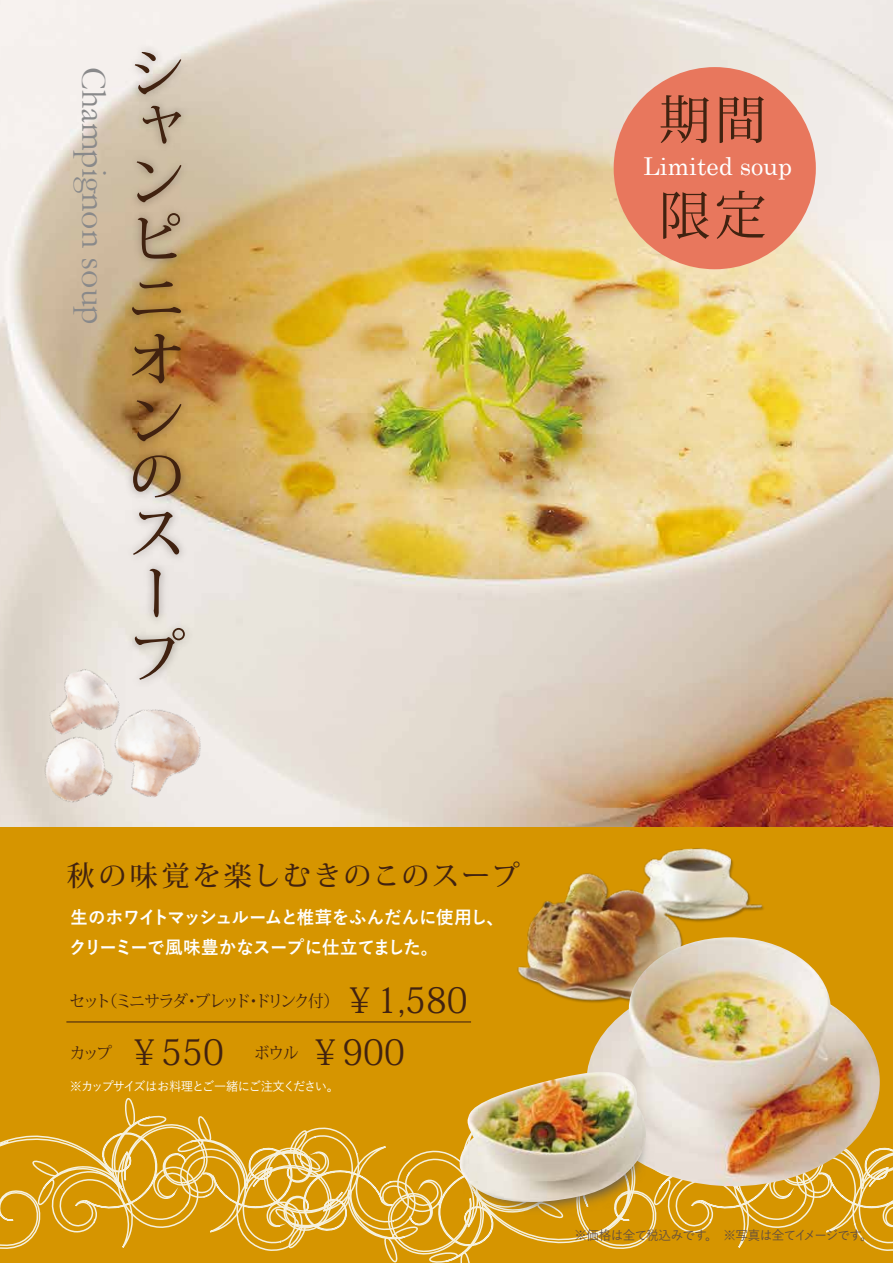
<style>
.page{position:relative;width:893px;height:1263px;background:#fff}
.page>*{position:absolute;margin:0;border:0;box-sizing:border-box;transform-origin:0 0}
.t1{font:500 57px/58.3px "Koz Min Pro";color:#412210;text-align:justify}
.t2{font:51.9px "Koz Min Pro";color:#412210}
.t3{font:36px "Garamond";color:#89898a}
.t4{font:35.4px "Koz Min Pro";color:#412210;scale:.96 1}
.t5{font:500 28.05px "Koz Min Pro";letter-spacing:.08em;color:#412210}
.t6{font:24.45px "Century";color:#fff}
.t7{font:700 18.15px/29.8px "Yu Go";letter-spacing:-.03em;color:#fff;scale:.96 1}
.t8{font:16.2px "Koz Min Pro";letter-spacing:-.12em;color:#412210;scale:.96 1}
.t9{font:500 13.05px "Yu Go";letter-spacing:-.04em;color:#614d3f;scale:.96 1}
.t10{font:500 12.75px "Yu Go";letter-spacing:-.09em;color:#fff;scale:.96 1}
.s1{font-size:35.4px}
</style>
<div class="page">
<img style="left:0;top:0;width:893px;height:827px">
<div style="left:0;top:827px;width:893px;height:436px;background:#d69500"></div>
<svg style="left:0;top:1098px;width:893px;height:165px"></svg>
<img style="left:115px;top:33px;width:83px;height:601px">
<div style="left:614px;top:67px;width:202px;height:202px;background:#e8775d;border-radius:50%"></div>
<img style="left:9px;top:634px;width:207px;height:193px">
<img style="left:476px;top:790px;width:318px;height:213px">
<img style="left:586px;top:937px;width:294px;height:249px">
<img style="left:420px;top:1064px;width:272px;height:192px">
<img style="left:458px;top:1072px;width:198px;height:145px">
<hr style="left:66px;top:1021px;width:405px;height:1px;background:#412210">
<h3 class="t3" style="left:113px;top:67px;width:259px;rotate:90deg">Champignon soup</h3>
<h1 class="t1" style="left:128px;top:42px;width:58px">シャンピニオンのスープ</h1>
<h2 class="t2" style="left:659px;top:83px;width:109px">期間</h2>
<h3 class="t6" style="left:643px;top:150px;width:150px">Limited soup</h3>
<h2 class="t2" style="left:659px;top:179px;width:109px">限定</h2>
<h3 class="t5" style="left:67px;top:856px;width:454px">秋の味覚を楽しむきのこのスープ</h3>
<p class="t7" style="left:69px;top:903px;width:454px">生のホワイトマッシュルームと椎茸をふんだんに使用し、クリーミーで風味豊かなスープに仕立てました。</p>
<p class="t8" style="left:70px;top:989px;width:416px">セット（ミニサラダ・ブレッド・ドリンク付） <span class="s1">￥1,580</span></p>
<h3 class="t4" style="left:70px;top:1027px;width:350px"><sup>カップ</sup> ￥550 <sup>ボウル</sup> ￥900</h3>
<p class="t10" style="left:70px;top:1074px;width:282px">※カップサイズはお料理とご一緒にご注文ください。</p>
<p class="t9" style="left:574px;top:1223px;width:312px">※価格は全て税込みです。　※写真は全てイメージです。</p>
</div>
